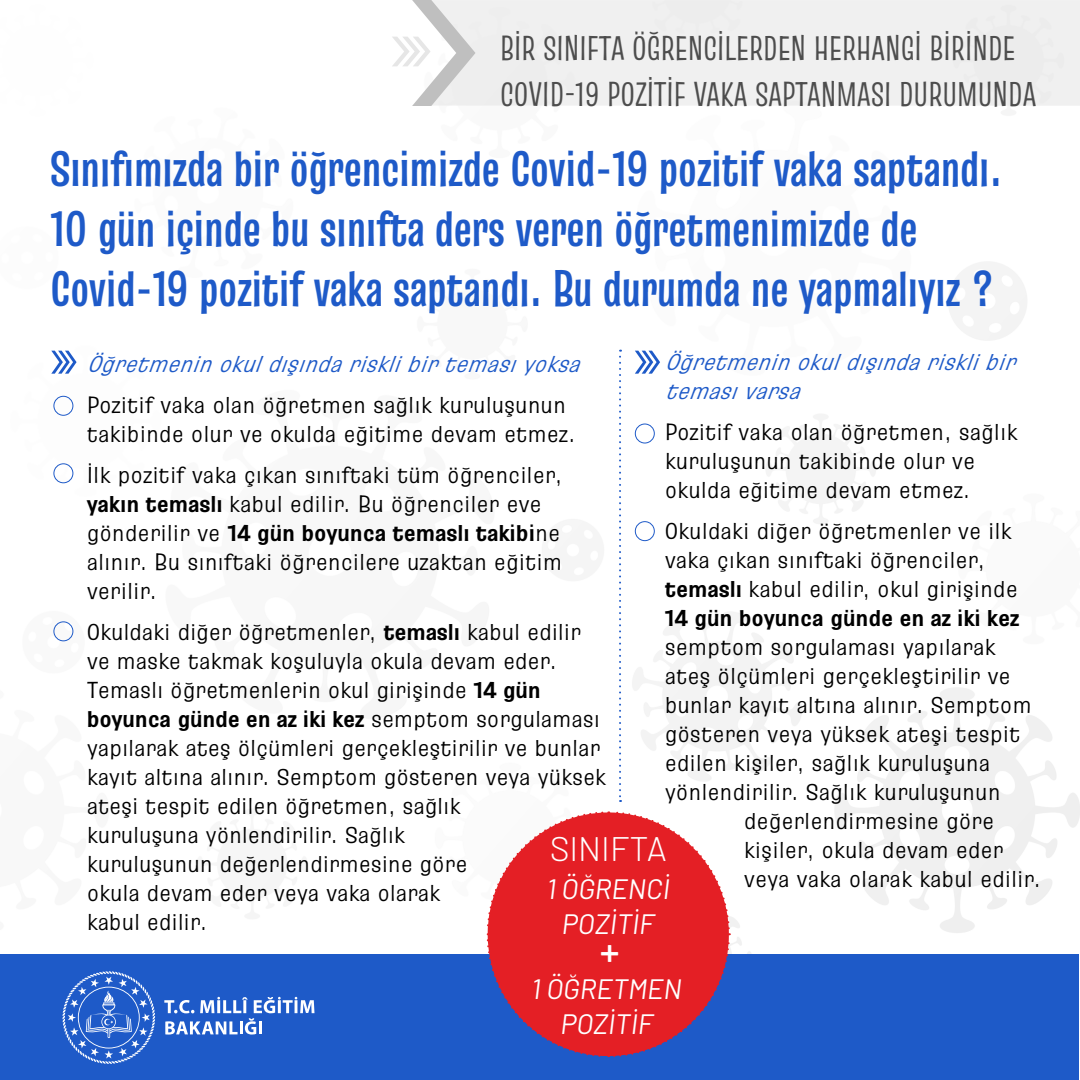
<style>
.page{position:relative;width:1080px;height:1080px;background:#fff}
.page>*{position:absolute;margin:0;border:0;box-sizing:border-box;transform-origin:0 0}
.t1{font:700 semi-condensed 50px/60px "Truculenta 20 pt";color:#1e5ac8}
.t2{font:500 40px "Barlow";color:#fff}
.t3{font:semi-condensed 34px/46px "Truculenta 20 pt";color:#4d4d4d}
.t4{font:300 34px "Barlow";color:#fff}
.t5{font:italic 28px/35px "Barlow";color:#fff;text-align:center}
.t6{font:23px/29px "Truculenta 12 pt Expanded";color:#000}
.t7{font:italic 23px/29px "Truculenta 12 pt Expanded";color:#1e5ac8}
.s1{font-weight:700}
</style>
<div class="page">
<img style="left:51px;top:262px;width:1029px;height:692px">
<div style="left:476px;top:0;width:604px;height:106px;background:#f0f0f0"></div>
<div style="left:0;top:954px;width:1080px;height:126px;background:#1e5ac8"></div>
<svg style="left:62px;top:971px;width:93px;height:93px"></svg>
<svg style="left:164px;top:997px;width:150px;height:38px"></svg>
<svg style="left:392px;top:0;width:84px;height:106px"></svg>
<svg style="left:51px;top:351px;width:26px;height:23px"></svg>
<svg style="left:635px;top:351px;width:25px;height:23px"></svg>
<div style="left:53px;top:396px;width:20px;height:20px;border:1px solid #1e5ac8;border-radius:50%"></div>
<div style="left:53px;top:463px;width:20px;height:20px;border:1px solid #1e5ac8;border-radius:50%"></div>
<div style="left:53px;top:621px;width:20px;height:20px;border:1px solid #1e5ac8;border-radius:50%"></div>
<div style="left:635px;top:424px;width:20px;height:20px;border:1px solid #1e5ac8;border-radius:50%"></div>
<div style="left:635px;top:521px;width:20px;height:20px;border:1px solid #1e5ac8;border-radius:50%"></div>
<svg style="left:486px;top:810px;width:245px;height:247px"></svg>
<svg style="left:619px;top:350px;width:2px;height:452px"></svg>
<h3 class="t3" style="left:500px;top:25px;width:538px">BİR SINIFTA ÖĞRENCİLERDEN HERHANGİ BİRİNDE<br>COVID-19 POZİTİF VAKA SAPTANMASI DURUMUNDA</h3>
<h1 class="t1" style="left:51px;top:139px;width:953px">Sınıfımızda bir öğrencimizde Covid-19 pozitif vaka saptandı.<br>10 gün içinde bu sınıfta ders veren öğretmenimizde de<br>Covid-19 pozitif vaka saptandı. Bu durumda ne yapmalıyız ?</h1>
<p class="t7" style="left:665px;top:348px;width:362px">Öğretmeninokuldışındarisklibir temasıvarsa</p>
<p class="t6" style="left:665px;top:418px;width:354px">Pozitif vaka olan öğretmen, sağlık kuruluşunun takibinde olur ve okulda eğitime devam etmez.</p>
<p class="t6" style="left:665px;top:517px;width:356px">Okuldaki diğer öğretmenler ve ilk vaka çıkan sınıftaki öğrenciler, <span class="s1">temaslı</span> kabul edilir, okul girişinde <span class="s1">14 gün boyunca günde en az iki kez</span></p>
<p class="t6" style="left:665px;top:633px;width:332px">semptom sorgulaması yapılarak</p>
<p class="t6" style="left:665px;top:662px;width:347px">ateş ölçümleri gerçekleştirilir ve</p>
<p class="t6" style="left:665px;top:691px;width:368px">bunlar kayıt altına alınır. Semptom</p>
<p class="t6" style="left:665px;top:720px;width:357px">gösteren veya yüksek ateşi tespit</p>
<p class="t6" style="left:665px;top:749px;width:327px">edilen kişiler, sağlık kuruluşuna</p>
<p class="t6" style="left:665px;top:778px;width:337px">yönlendirilir. Sağlık kuruluşunun</p>
<p class="t6" style="left:744px;top:807px;width:252px">değerlendirmesine göre</p>
<p class="t6" style="left:744px;top:836px;width:261px">kişiler, okula devam eder</p>
<p class="t6" style="left:744px;top:865px;width:299px">veya vaka olarak kabul edilir.</p>
<p class="t7" style="left:87px;top:349px;width:504px">Öğretmeninokuldışındarisklibirtemasıyoksa</p>
<p class="t6" style="left:87px;top:390px;width:490px">Pozitif vaka olan öğretmen sağlık kuruluşunun takibinde olur ve okulda eğitime devam etmez.</p>
<p class="t6" style="left:87px;top:460px;width:477px">İlk pozitif vaka çıkan sınıftaki tüm öğrenciler, <span class="s1">yakın temaslı</span> kabul edilir. Bu öğrenciler eve gönderilir ve <span class="s1">14 gün boyunca temaslı takibi</span>ne alınır. Bu sınıftaki öğrencilere uzaktan eğitim verilir.</p>
<p class="t6" style="left:87px;top:617px;width:521px">Okuldaki diğer öğretmenler, <span class="s1">temaslı</span> kabul edilir ve maske takmak koşuluyla okula devam eder.<br>Temaslı öğretmenlerin okul girişinde <span class="s1">14 gün boyunca günde en az iki kez</span> semptom sorgulaması yapılarak ateş ölçümleri gerçekleştirilir ve bunlar kayıt altına alınır. Semptom gösteren veya yüksek ateşi tespit edilen öğretmen, sağlık<br>kuruluşuna yönlendirilir. Sağlık<br>kuruluşunun değerlendirmesine göre<br>okula devam eder veya vaka olarak<br>kabul edilir.</p>
<h3 class="t4" style="left:550px;top:827px;width:119px">SINIFTA</h3>
<p class="t5" style="left:547px;top:871px;width:125px">1 ÖĞRENCI<br>POZITIF</p>
<p class="t5" style="left:532px;top:971px;width:152px">1 ÖĞRETMEN<br>POZİTİF</p>
<h2 class="t2" style="left:600px;top:927px;width:21px">+</h2>
</div>
